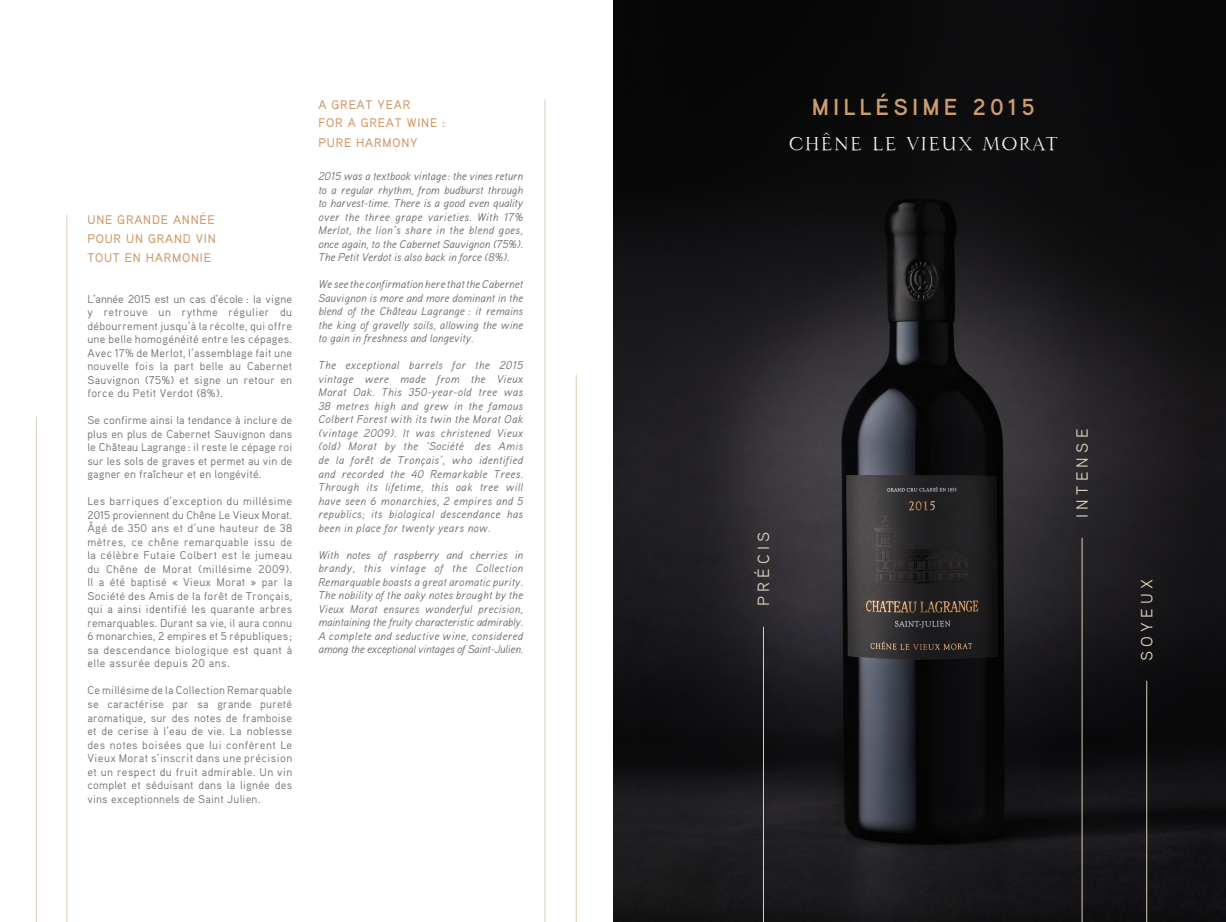
<style>
.page{position:relative;width:1226px;height:922px;background:#fff}
.page>*{position:absolute;margin:0;border:0;box-sizing:border-box;transform-origin:0 0}
.t1{font:23.12px "Minerva Scalptura";letter-spacing:.04em;color:#f7f6ee}
.t2{font:700 23.12px "Aaux Pro";letter-spacing:.18em;color:#cf9d6d}
.t3{font:16.25px "Aaux Pro";letter-spacing:.26em;color:#decfb9}
.t4{font:500 12.5px/18.8px "Aaux Pro";letter-spacing:.06em;color:#cf9d6d;text-align:justify}
.t5{font:italic 11.25px/13.5px "Aaux Pro";color:#706f6f;text-align:justify}
.t6{font:11.25px/13.5px "Aaux Pro";letter-spacing:.02em;color:#706f6f;text-align:justify}
</style>
<div class="page">
<hr style="left:66px;top:215px;width:1px;height:706px;background:#decfb9">
<hr style="left:545px;top:99px;width:1px;height:822px;background:#decfb9">
<hr style="left:576px;top:374px;width:1px;height:547px;background:#decfb9">
<img style="left:613px;top:0;width:613px;height:921px">
<hr style="left:763px;top:626px;width:1px;height:295px;background:#decfb9">
<hr style="left:1082px;top:537px;width:1px;height:384px;background:#decfb9">
<hr style="left:1146px;top:680px;width:1px;height:241px;background:#decfb9">
<hr style="left:36px;top:416px;width:1px;height:505px;background:#decfb9">
<p class="t4" style="left:87px;top:210px;width:130px">UNE GRANDE ANNÉE POUR UN GRAND VIN TOUT EN HARMONIE</p>
<p class="t6" style="left:87px;top:291px;width:206px">L’année 2015 est un cas d’école : la vigne y retrouve un rythme régulier du débourrement jusqu’à la récolte, qui offre une belle homogénéité entre les cépages.<br>Avec 17% de Merlot, l’assemblage fait une nouvelle fois la part belle au Cabernet Sauvignon (75%) et signe un retour en force du Petit Verdot (8%).</p>
<p class="t6" style="left:87px;top:413px;width:206px">Se confirme ainsi la tendance à inclure de plus en plus de Cabernet Sauvignon dans le Château Lagrange : il reste le cépage roi sur les sols de graves et permet au vin de gagner en fraîcheur et en longévité.</p>
<p class="t6" style="left:87px;top:494px;width:206px">Les barriques d’exception du millésime 2015 proviennent du Chêne Le Vieux Morat.<br>Âgé de 350 ans et d’une hauteur de 38 mètres, ce chêne remarquable issu de la célèbre Futaie Colbert est le jumeau du Chêne de Morat (millésime 2009).<br>Il a été baptisé « Vieux Morat » par la Société des Amis de la forêt de Tronçais, qui a ainsi identifié les quarante arbres remarquables. Durant sa vie, il aura connu 6 monarchies, 2 empires et 5 républiques ; sa descendance biologique est quant à elle assurée depuis 20 ans.</p>
<p class="t6" style="left:87px;top:683px;width:206px">Ce millésime de la Collection Remarquable se caractérise par sa grande pureté aromatique, sur des notes de framboise et de cerise à l’eau de vie. La noblesse des notes boisées que lui confèrent Le Vieux Morat s’inscrit dans une précision et un respect du fruit admirable. Un vin complet et séduisant dans la lignée des vins exceptionnels de Saint Julien.</p>
<p class="t4" style="left:318px;top:96px;width:128px;line-height:17.5px">A GREAT YEAR<br>FOR A GREAT WINE :</p>
<p class="t4" style="left:318px;top:133px;width:101px">PURE HARMONY</p>
<p class="t5" style="left:318px;top:169px;width:206px">2015 was a textbook vintage : the vines return to a regular rhythm, from budburst through to harvest-time. There is a good even quality over the three grape varieties. With 17% Merlot, the lion’s share in the blend goes, once again, to the Cabernet Sauvignon (75%).<br>The Petit Verdot is also back in force (8%).</p>
<p class="t5" style="left:318px;top:277px;width:206px">We see the confirmation here that the Cabernet Sauvignon is more and more dominant in the blend of the Château Lagrange : it remains the king of gravelly soils, allowing the wine to gain in freshness and longevity.</p>
<p class="t5" style="left:318px;top:358px;width:206px">The exceptional barrels for the 2015 vintage were made from the Vieux Morat Oak. This 350-year-old tree was 38 metres high and grew in the famous Colbert Forest with its twin the Morat Oak (vintage 2009). It was christened Vieux (old) Morat by the ‘Société́ des Amis de la forêt de Tronçais’, who identified and recorded the 40 Remarkable Trees.<br>Through its lifetime, this oak tree will have seen 6 monarchies, 2 empires and 5 republics; its biological descendance has been in place for twenty years now.</p>
<p class="t5" style="left:318px;top:547px;width:206px">With notes of raspberry and cherries in brandy, this vintage of the Collection Remarquable boasts a great aromatic purity.<br>The nobility of the oaky notes brought by the Vieux Morat ensures wonderful precision, maintaining the fruity characteristic admirably.<br>A complete and seductive wine, considered among the exceptional vintages of Saint-Julien.</p>
<h1 class="t2" style="left:812px;top:92px;width:224px">MILLÉSIME 2015</h1>
<h1 class="t1" style="left:788px;top:131px;width:271px">CHÊNE LE VIEUX MORAT</h1>
<h2 class="t3" style="left:753px;top:606px;width:76px;rotate:-90deg">PRÉCIS</h2>
<h2 class="t3" style="left:1072px;top:518px;width:91px;rotate:-90deg">INTENSE</h2>
<h2 class="t3" style="left:1137px;top:661px;width:84px;rotate:-90deg">SOYEUX</h2>
</div>
